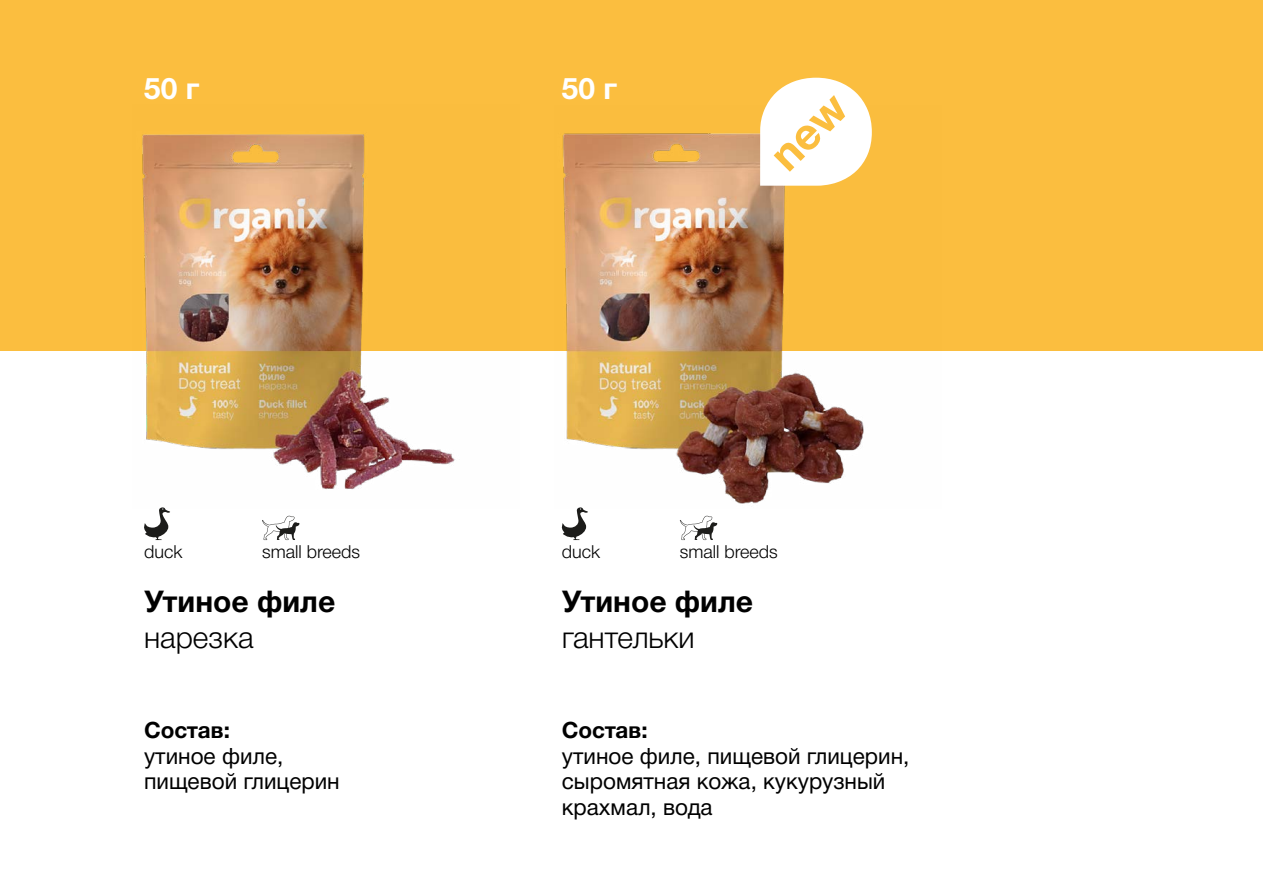
<style>
.page{position:relative;width:1263px;height:893px;background:#fff}
.page>*{position:absolute;margin:0;border:0;box-sizing:border-box;transform-origin:0 0}
.t1{font:700 30px "Helvetica Neue Cyr";color:#000}
.t2{font:300 30px "Helvetica Neue Cyr";color:#000}
.t3{font:700 30px "Helvetica Neue Cyr";color:#fff}
.t4{font:22.5px/25.5px "Helvetica Neue Cyr";color:#000}
.t5{font:700 22.5px "Helvetica Neue Cyr";color:#000}
.t6{font:300 18px "Helvetica Neue Cyr";color:#000}
</style>
<div class="page">
<svg style="left:262px;top:516px;width:37px;height:24px"></svg>
<svg style="left:680px;top:516px;width:37px;height:24px"></svg>
<div style="left:0;top:0;width:1263px;height:351px;background:#fbbe3f"></div>
<img style="left:142px;top:134px;width:313px;height:356px">
<img style="left:562px;top:133px;width:302px;height:371px">
<svg style="left:760px;top:78px;width:112px;height:108px"></svg>
<svg style="left:144px;top:507px;width:26px;height:33px"></svg>
<svg style="left:561px;top:507px;width:27px;height:33px"></svg>
<h1 class="t3" style="left:144px;top:72px;width:57px">50 г</h1>
<h1 class="t3" style="left:562px;top:72px;width:57px">50 г</h1>
<p class="t6" style="left:144px;top:542px;width:40px">duck</p>
<p class="t6" style="left:262px;top:542px;width:100px">small breeds</p>
<p class="t6" style="left:562px;top:542px;width:40px">duck</p>
<p class="t6" style="left:680px;top:542px;width:100px">small breeds</p>
<h1 class="t1" style="left:144px;top:585px;width:193px">Утиное филе</h1>
<h1 class="t2" style="left:144px;top:621px;width:111px">нарезка</h1>
<p class="t5" style="left:144px;top:718px;width:87px">Состав:</p>
<p class="t4" style="left:144px;top:743px;width:197px">утиное филе, пищевой глицерин</p>
<h1 class="t1" style="left:562px;top:585px;width:193px">Утиное филе</h1>
<h1 class="t2" style="left:562px;top:621px;width:134px">гантельки</h1>
<p class="t5" style="left:562px;top:718px;width:87px">Состав:</p>
<p class="t4" style="left:562px;top:743px;width:349px">утиное филе, пищевой глицерин, сыромятная кожа, кукурузный крахмал, вода</p>
</div>
